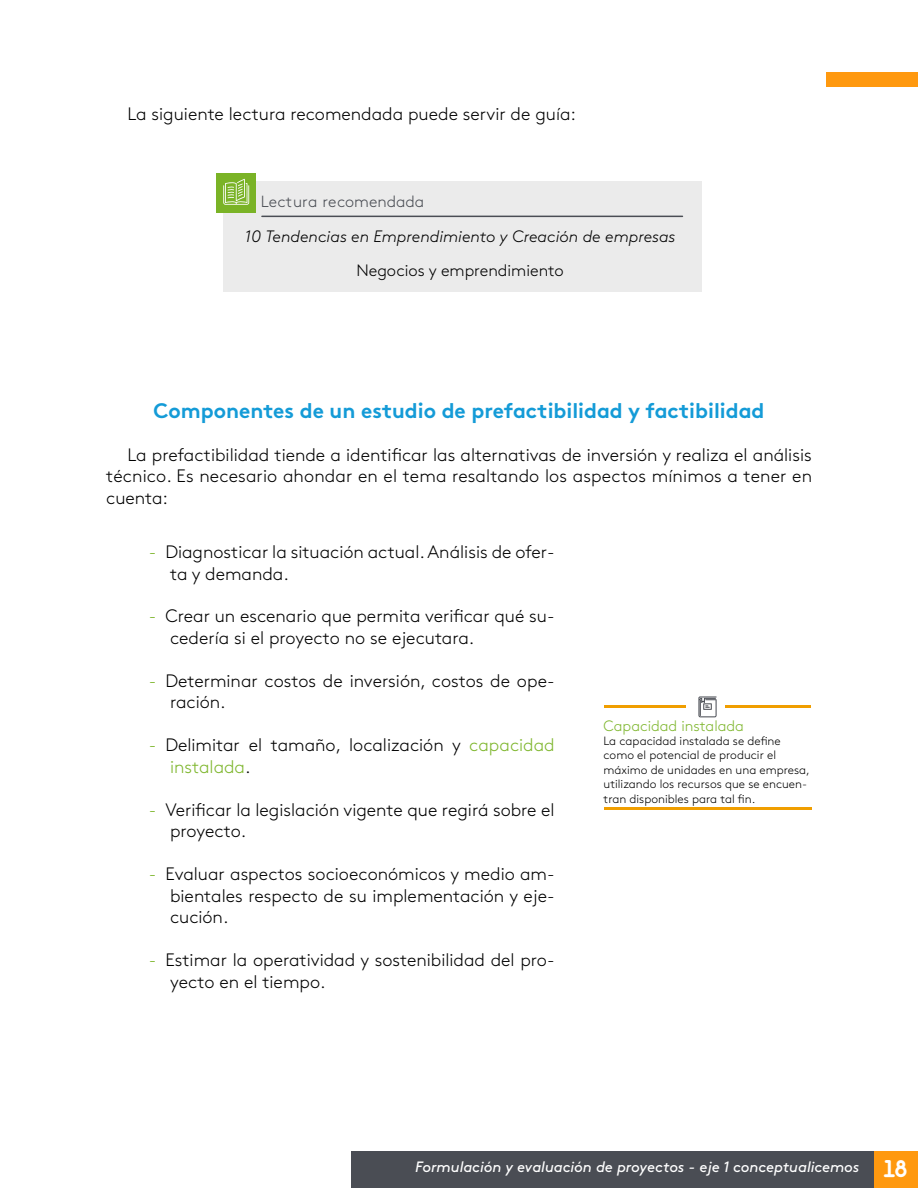
<style>
.page{position:relative;width:918px;height:1188px;background:#fff}
.page>*{position:absolute;margin:0;border:0;box-sizing:border-box;transform-origin:0 0}
.t1{font:21px "Brown Std Bold Alt";color:#149bd7}
.t2{font:300 18px/21.6px "Brown Std";color:#000}
.t3{font:italic 300 16.5px "Brown Std";color:#000}
.t4{font:300 16.5px "Brown Std";color:#000}
.t5{font:300 16.2px "Brown Std";color:#4a4d54}
.t6{font:italic 15px "Brown Std";letter-spacing:-.005em;color:#fff}
.t7{font:300 15px "Brown Std";color:#7eb62d}
.t8{font:300 12px/14.4px "Brown Std";color:#000}
.s1{color:#7eb62d}
.s2{font-family:"Areandina Voz";font-style:normal;font-size:24px}
</style>
<div class="page">
<div style="left:826px;top:72px;width:92px;height:15px;background:#ff990f"></div>
<div style="left:873px;top:1151px;width:45px;height:37px;background:#ff990f"></div>
<div style="left:351px;top:1151px;width:522px;height:37px;background:#4a4d54"></div>
<div style="left:224px;top:181px;width:478px;height:110px;background:#ebebeb"></div>
<hr style="left:262px;top:216px;width:420px;height:1px;background:#4a4d54">
<div style="left:216px;top:173px;width:40px;height:40px;background:#7ab326"></div>
<svg style="left:223px;top:179px;width:26px;height:26px"></svg>
<hr style="left:604px;top:807px;width:207px;height:3px;background:#f09e00">
<hr style="left:604px;top:706px;width:82px;height:2px;background:#f09e00">
<hr style="left:726px;top:706px;width:85px;height:2px;background:#f09e00">
<svg style="left:698px;top:696px;width:19px;height:21px"></svg>
<p class="t2" style="left:128px;top:103px;width:450px">La siguiente lectura recomendada puede servir de guía:</p>
<p class="t5" style="left:261px;top:192px;width:165px">Lectura recomendada</p>
<p class="t3" style="left:245px;top:227px;width:433px">10 Tendencias en Emprendimiento y Creación de empresas</p>
<p class="t4" style="left:356px;top:261px;width:209px">Negocios y emprendimiento</p>
<p class="t1" style="left:153px;top:398px;width:613px">Componentes de un estudio de prefactibilidad y factibilidad</p>
<p class="t2" style="left:106px;top:444px;width:707px;text-align:justify;text-indent:21px">La prefactibilidad tiende a identificar las alternativas de inversión y realiza el análisis técnico. Es necesario ahondar en el tema resaltando los aspectos mínimos a tener en cuenta:</p>
<p class="t2" style="left:170px;top:541px;width:386px;text-indent:-21px"><span class="s1">-</span> Diagnosticar la situación actual. Análisis de ofer&shy;ta y demanda.</p>
<p class="t2" style="left:170px;top:606px;width:386px;text-indent:-21px"><span class="s1">-</span> Crear un escenario que permita verificar qué su&shy;cedería si el proyecto no se ejecutara.</p>
<p class="t2" style="left:170px;top:670px;width:386px;text-indent:-21px"><span class="s1">-</span> Determinar costos de inversión, costos de ope&shy;ración.</p>
<p class="t2" style="left:170px;top:735px;width:386px;text-indent:-21px"><span class="s1">-</span> Delimitar el tamaño, localización y <span class="s1">capacidad instalada</span>.</p>
<p class="t2" style="left:170px;top:799px;width:386px;text-indent:-21px"><span class="s1">-</span> Verificar la legislación vigente que regirá sobre el proyecto.</p>
<p class="t2" style="left:170px;top:864px;width:386px;text-align:justify;text-indent:-21px"><span class="s1">-</span> Evaluar aspectos socioeconómicos y medio am&shy;bientales respecto de su implementación y eje&shy;cución.</p>
<p class="t2" style="left:170px;top:950px;width:386px;text-indent:-21px"><span class="s1">-</span> Estimar la operatividad y sostenibilidad del pro&shy;yecto en el tiempo.</p>
<p class="t7" style="left:604px;top:717px;width:142px">Capacidad instalada</p>
<p class="t8" style="left:604px;top:734px;width:208px">La capacidad instalada se define como el potencial de producir el máximo de unidades en una empresa, utilizando los recursos que se encuen&shy;tran disponibles para tal fin.</p>
<p class="t6" style="left:415px;top:1158px;width:493px">Formulación y evaluación de proyectos - eje 1 conceptualicemos <span class="s2">18</span></p>
</div>
